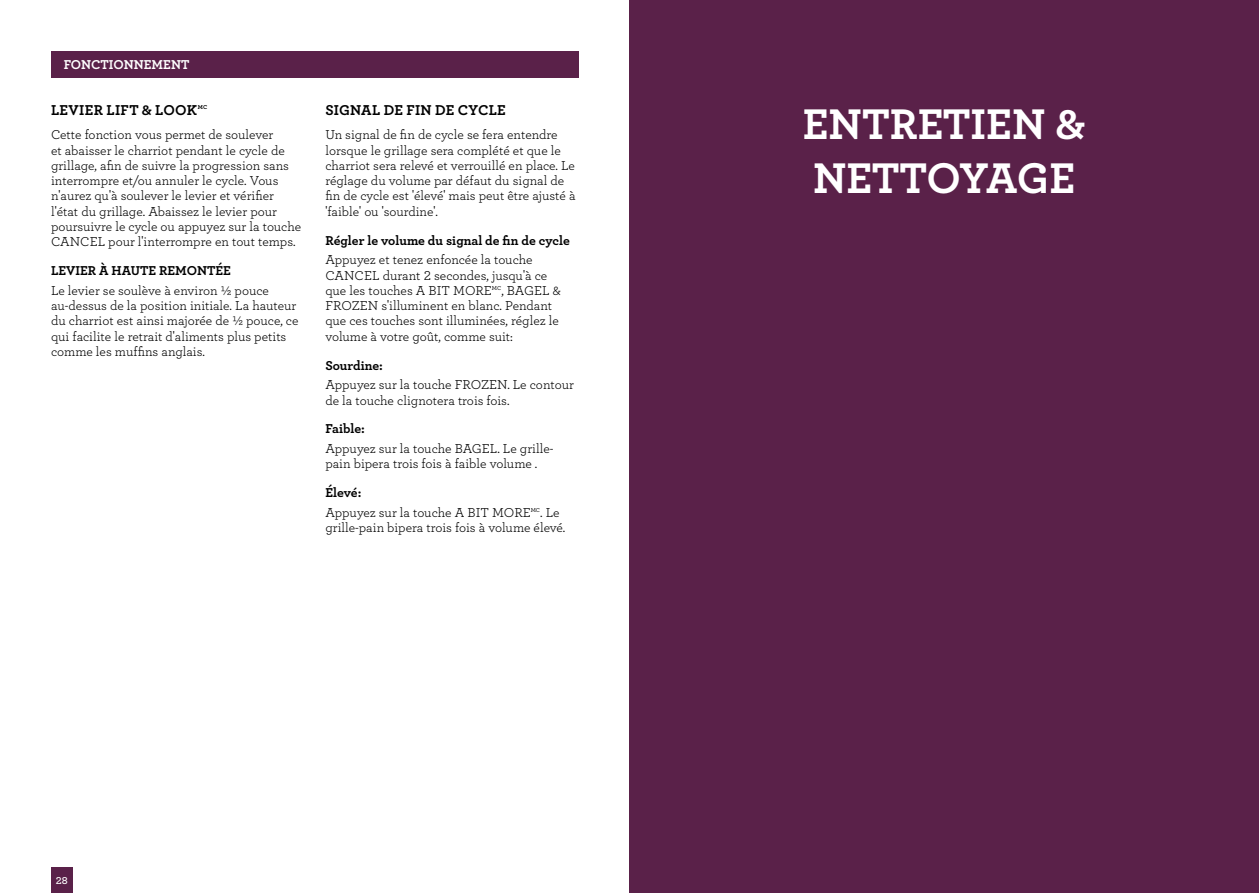
<style>
.page{position:relative;width:1259px;height:893px;background:#fff}
.page>*{position:absolute;margin:0;border:0;box-sizing:border-box;transform-origin:0 0}
.t1{font:45px/54px "Archer Bold LF";color:#fff}
.t2{font:15px "Archer Bold LF";letter-spacing:.02em;color:#000}
.t3{font:15px "Archer Bold LF";color:#fff}
.t4{font:13.5px/15.3px "Archer Book LF";color:#000}
.t5{font:13.5px "Archer Bold LF";color:#000}
.t6{font:13.5px "Archer Bold LF";color:#fff}
.t7{font:10.5px "Archer Semibold LF";color:#fff}
.t8{font:6px "Archer Medium LF";color:#000}
.t9{font:6px "Archer Bold LF";color:#000}
.s1{font-size:13.5px}
</style>
<div class="page">
<div style="left:51px;top:867px;width:21px;height:26px;background:#5a2149"></div>
<div style="left:51px;top:51px;width:527px;height:27px;background:#5a2149"></div>
<div style="left:629px;top:0;width:630px;height:893px;background:#5a2149"></div>
<p class="t3" style="left:64px;top:55px;width:62px">PAge he</p>
<p class="t6" style="left:64px;top:56px;width:10px">FON</p>
<p class="t3" style="left:91px;top:55px;width:93px"><span class="s1">CTIONN</span>ader.....</p>
<p class="t6" style="left:144px;top:56px;width:47px">EMENT</p>
<p class="t2" style="left:51px;top:101px;width:147px">LEVIER LIFT &amp; LOOK</p>
<p class="t9" style="left:198px;top:104px;width:11px">MC</p>
<p class="t4" style="left:51px;top:127px;width:252px">Cette fonction vous permet de soulever<br>et abaisser le charriot pendant le cycle de grillage, afin de suivre la progression sans interrompre et/ou annuler le cycle. Vous n'aurez qu'à soulever le levier et vérifier l'état du grillage. Abaissez le levier pour poursuivre le cycle ou appuyez sur la touche CANCEL pour l'interrompre en tout temps.</p>
<p class="t5" style="left:51px;top:262px;width:182px">LEVIER À HAUTE REMONTÉE</p>
<p class="t4" style="left:51px;top:282px;width:249px">Le levier se soulève à environ ½ pouce au-dessus de la position initiale. La hauteur du charriot est ainsi majorée de ½ pouce, ce qui facilite le retrait d'aliments plus petits comme les muffins anglais.</p>
<p class="t2" style="left:325px;top:101px;width:182px">SIGNAL DE FIN DE CYCLE</p>
<p class="t4" style="left:325px;top:127px;width:252px">Un signal de fin de cycle se fera entendre lorsque le grillage sera complété et que le charriot sera relevé et verrouillé en place. Le réglage du volume par défaut du signal de fin de cycle est 'élevé' mais peut être ajusté à 'faible' ou 'sourdine'.</p>
<p class="t5" style="left:325px;top:232px;width:246px">Régler le volume du signal de fin de cycle</p>
<p class="t4" style="left:325px;top:252px;width:223px">Appuyez et tenez enfoncée la touche<br>CANCEL durant 2 secondes, jusqu'à ce que les touches A BIT MORE</p>
<p class="t4" style="left:325px;top:282px;width:237px;text-indent:176px">, BAGEL &amp;<br>FROZEN s'illuminent en blanc. Pendant que ces touches sont illuminées, réglez le volume à votre goût, comme suit:</p>
<p class="t5" style="left:325px;top:357px;width:59px">Sourdine:</p>
<p class="t4" style="left:325px;top:377px;width:250px">Appuyez sur la touche FROZEN. Le contour de la touche clignotera trois fois.</p>
<p class="t5" style="left:325px;top:420px;width:41px">Faible:</p>
<p class="t4" style="left:325px;top:440px;width:230px">Appuyez sur la touche BAGEL. Le grille&shy;pain bipera trois fois à faible volume .</p>
<p class="t5" style="left:325px;top:484px;width:38px">Élevé:</p>
<p class="t4" style="left:325px;top:504px;width:207px">Appuyez sur la touche A BIT MORE</p>
<p class="t8" style="left:531px;top:506px;width:11px">MC</p>
<p class="t8" style="left:492px;top:284px;width:11px">MC</p>
<p class="t4" style="left:325px;top:504px;width:241px;text-indent:215px">. Le grille-pain bipera trois fois à volume élevé.</p>
<p class="t7" style="left:56px;top:874px;width:13px">28</p>
<h1 class="t1" style="left:802px;top:96px;width:285px">ENTRETIEN &amp;<br>NETTOYAGE</h1>
</div>
